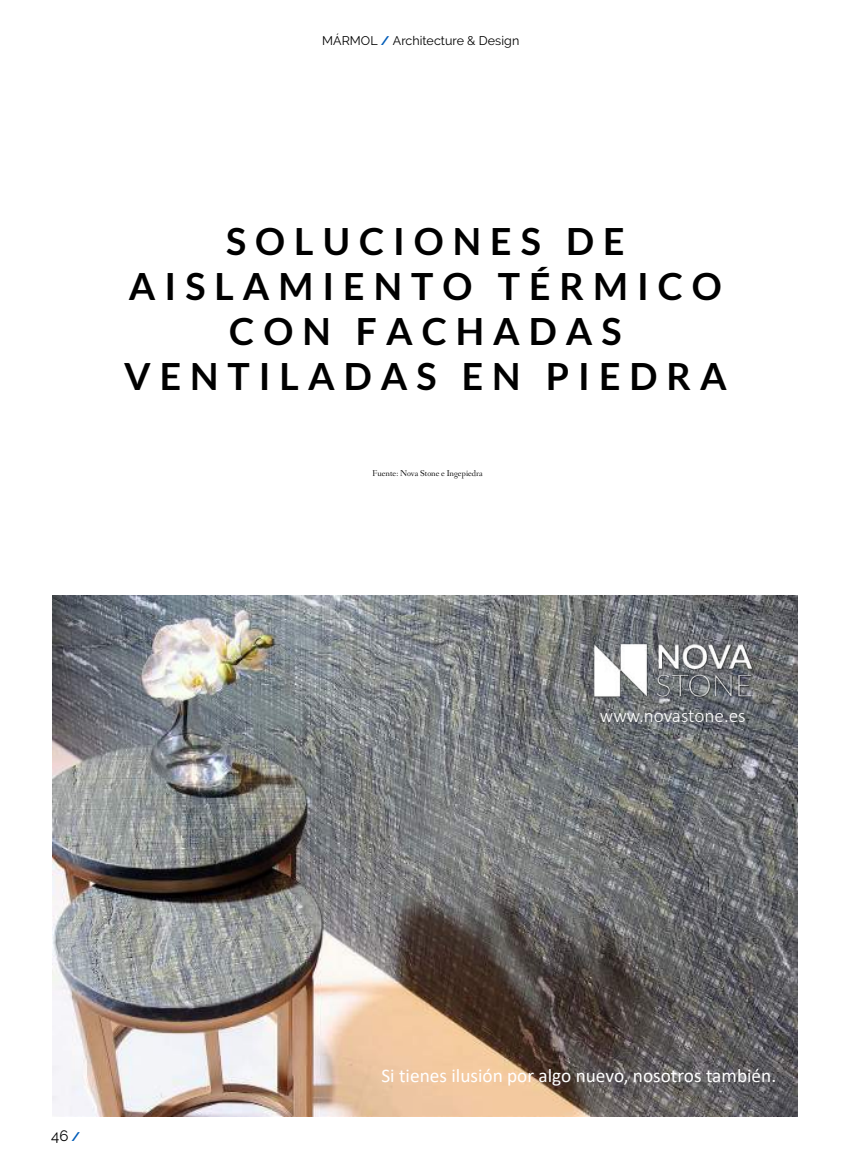
<style>
.page{position:relative;width:851px;height:1170px;background:#fff}
.page>*{position:absolute;margin:0;border:0;box-sizing:border-box;transform-origin:0 0}
.t1{font:700 37.5px/45px "Lato";letter-spacing:.24em;color:#000;text-align:center}
.t2{font:19.25px "Calibri";color:#fff}
.t3{font:300 19.25px "Calibri";color:#fff}
.t4{font:15px "Raleway";color:#000}
.t5{font:12.5px "Raleway";letter-spacing:.005em;color:#000}
.t6{font:8.75px "Fanwood";color:#000}
.s1{font-weight:700;color:#005cb8}
.s2{font-weight:700;font-size:12.5px;color:#005cb8}
</style>
<div class="page">
<img style="left:53px;top:595px;width:744px;height:521px">
<img style="left:545px;top:595px;width:252px;height:203px">
<p class="t5" style="left:322px;top:33px;width:198px">MÁRMOL <span class="s1">/</span> Architecture &amp; Design</p>
<p class="t1" style="left:124px;top:218px;width:604px">SOLUCIONES DE<br>AISLAMIENTO TÉRMICO<br>CON FACHADAS<br>VENTILADAS EN PIEDRA</p>
<p class="t6" style="left:372px;top:468px;width:112px">Fuente: Nova Stone e Ingepiedra</p>
<p class="t3" style="left:599px;top:703px;width:147px">www.novastone.es</p>
<p class="t4" style="left:51px;top:1126px;width:31px">46 <span class="s2">/</span></p>
<p class="t2" style="left:381px;top:1062px;width:396px">Si tienes ilusión por algo nuevo, nosotros también.</p>
</div>
